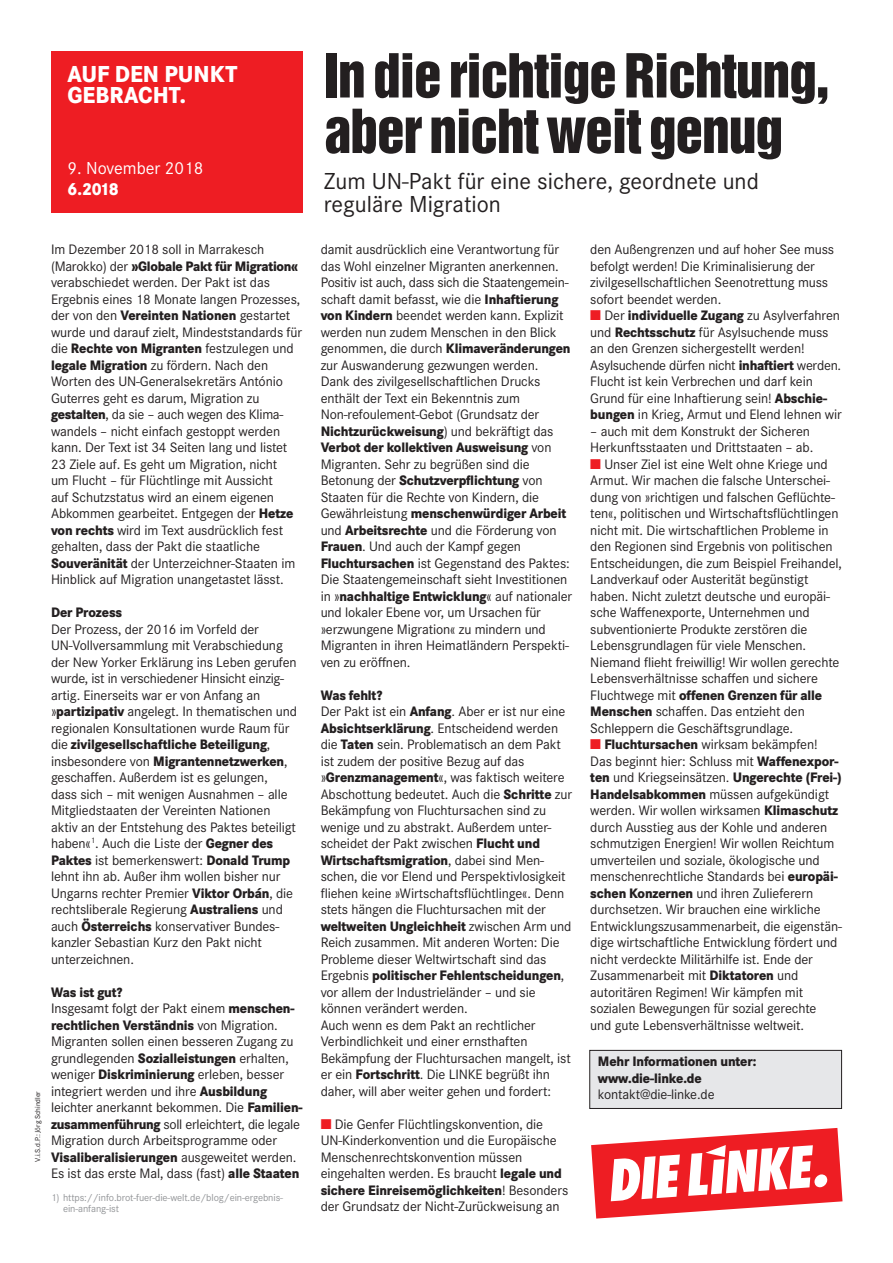
<style>
.page{position:relative;width:893px;height:1263px;background:#fff}
.page>*{position:absolute;margin:0;border:0;box-sizing:border-box;transform-origin:0 0}
.t1{font:55.5px/55.5px "Helvetica Inserat LT";letter-spacing:-.02em;color:#231f20}
.t2{font:24px/22.5px "Corporate S";color:#231f20}
.t3{font:800 24px/21px "Corporate S";color:#fff;scale:.9 1}
.t4{font:18px "Corporate S";color:#fff}
.t5{font:800 18px "Corporate S";color:#fff;scale:.9 1}
.t6{font:14.25px/16.5px "Corporate S";letter-spacing:-.01em;color:#231f20}
.t7{font:800 14.25px/16.5px "Corporate S";letter-spacing:-.01em;color:#231f20;scale:.9 1}
.t8{font:10.5px/10.5px "Corporate S";letter-spacing:-.01em;color:#939598}
.t9{font:7.5px "Corporate S";letter-spacing:-.01em;color:#231f20}
.s1{font-weight:800}
.s2{color:#ee1d23}
</style>
<div class="page">
<div style="left:51px;top:51px;width:252px;height:162px;background:#ee1d23"></div>
<div style="left:590px;top:1050px;width:252px;height:58px;background:#e6e7e9"></div>
<div style="left:589px;top:1050px;width:253px;height:59px;border:1px solid #231f20"></div>
<svg style="left:591px;top:1128px;width:251px;height:90px"></svg>
<h2 class="t3" style="left:68px;top:64px;width:190px">AUF DEN PUNKT<br>GEBRACHT.</h2>
<p class="t4" style="left:68px;top:158px;width:137px">9. November 2018</p>
<p class="t5" style="left:68px;top:178px;width:58px">6.2018</p>
<p class="t9" style="left:33px;top:1161px;width:72px;rotate:-90deg">V.i.S.d.P.: Jörg Schindler</p>
<p class="t6" style="left:51px;top:241px;width:253px">Im Dezember 2018 soll in Marrakesch (Marokko) der <span class="s1">»Globale Pakt für Migration« </span>verabschiedet werden. Der Pakt ist das Ergebnis eines 18 Monate langen Prozesses, der von den <span class="s1">Vereinten Nationen</span> gestartet wurde und darauf zielt, Mindeststandards für die <span class="s1">Rechte von Migranten</span> festzulegen und <span class="s1">legale Migration</span> zu fördern. Nach den Worten des UN-Generalsekretärs António Guterres geht es darum, Migration zu <span class="s1">gestalten</span>, da sie – auch wegen des Klima&shy;wandels – nicht einfach gestoppt werden kann. Der Text ist 34 Seiten lang und listet 23 Ziele auf. Es geht um Migration, nicht<br>um Flucht – für Flüchtlinge mit Aussicht<br>auf Schutzstatus wird an einem eigenen Abkommen gearbeitet. Entgegen der <span class="s1">Hetze von rechts</span> wird im Text ausdrücklich fest gehalten, dass der Pakt die staatliche <span class="s1">Souveränität</span> der Unterzeichner-Staaten im Hinblick auf Migration unangetastet lässt.</p>
<p class="t7" style="left:51px;top:604px;width:80px">Der Prozess</p>
<p class="t6" style="left:51px;top:621px;width:247px">Der Prozess, der 2016 im Vorfeld der UN-Vollversammlung mit Verabschiedung der New Yorker Erklärung ins Leben gerufen wurde, ist in verschiedener Hinsicht einzig&shy;artig. Einerseits war er von Anfang an »<span class="s1">partizipativ</span> angelegt. In thematischen und regionalen Konsultationen wurde Raum für die <span class="s1">zivilgesellschaftliche Beteiligung</span>, insbesondere von <span class="s1">Migrantennetzwerken</span>, geschaffen. Außerdem ist es gelungen, dass sich – mit wenigen Ausnahmen – alle Mitgliedstaaten der Vereinten Nationen aktiv an der Entstehung des Paktes beteiligt haben«<sup>1</sup>. Auch die Liste der <span class="s1">Gegner des Paktes</span> ist bemerkenswert: <span class="s1">Donald Trump </span>lehnt ihn ab. Außer ihm wollen bisher nur Ungarns rechter Premier <span class="s1">Viktor Orbán</span>, die rechtsliberale Regierung <span class="s1">Australiens</span> und auch <span class="s1">Österreichs</span> konservativer Bundes&shy;kanzler Sebastian Kurz den Pakt nicht unterzeichnen.</p>
<p class="t6" style="left:51px;top:984px;width:253px"><span class="s1">Was ist gut?<br></span>Insgesamt folgt der Pakt einem <span class="s1">menschen&shy;rechtlichen Verständnis</span> von Migration.<br>Migranten sollen einen besseren Zugang zu grundlegenden <span class="s1">Sozialleistungen</span> erhalten, weniger <span class="s1">Diskriminierung</span> erleben, besser integriert werden und ihre <span class="s1">Ausbildung </span>leichter anerkannt bekommen. Die <span class="s1">Familien&shy;zusammenführung</span> soll erleichtert, die legale Migration durch Arbeitsprogramme oder <span class="s1">Visaliberalisierungen</span> ausgeweitet werden.<br>Es ist das erste Mal, dass (fast) <span class="s1">alle Staaten</span></p>
<p class="t8" style="left:63px;top:1192px;width:222px;text-indent:-12px">1) https://info.brot-fuer-die-welt.de/blog/ein-ergebnis&shy;ein-anfang-ist</p>
<h1 class="t1" style="left:324px;top:49px;width:507px">In die richtige Richtung, aber nicht weit genug</h1>
<h2 class="t2" style="left:324px;top:170px;width:437px">Zum UN-Pakt für eine sichere, geordnete und reguläre Migration</h2>
<p class="t6" style="left:321px;top:241px;width:253px">damit ausdrücklich eine Verantwortung für das Wohl einzelner Migranten anerkennen.<br>Positiv ist auch, dass sich die Staatengemein&shy;schaft damit befasst, wie die <span class="s1">Inhaftierung von Kindern</span> beendet werden kann. Explizit werden nun zudem Menschen in den Blick genommen, die durch <span class="s1">Klimaveränderungen </span>zur Auswanderung gezwungen werden.<br>Dank des zivilgesellschaftlichen Drucks enthält der Text ein Bekenntnis zum Non-refoulement-Gebot (Grundsatz der <span class="s1">Nichtzurückweisung</span>) und bekräftigt das <span class="s1">Verbot der kollektiven Ausweisung</span> von Migranten. Sehr zu begrüßen sind die Betonung der <span class="s1">Schutzverpflichtung</span> von Staaten für die Rechte von Kindern, die Gewährleistung <span class="s1">menschenwürdiger Arbeit </span>und <span class="s1">Arbeitsrechte</span> und die Förderung von <span class="s1">Frauen</span>. Und auch der Kampf gegen <span class="s1">Fluchtursachen</span> ist Gegenstand des Paktes:<br>Die Staatengemeinschaft sieht Investitionen in »<span class="s1">nachhaltige Entwicklung</span>« auf nationaler und lokaler Ebene vor, um Ursachen für »erzwungene Migration« zu mindern und Migranten in ihren Heimatländern Perspekti&shy;ven zu eröffnen.</p>
<p class="t6" style="left:321px;top:687px;width:253px"><span class="s1">Was fehlt?<br></span>Der Pakt ist ein <span class="s1">Anfang</span>. Aber er ist nur eine <span class="s1">Absichtserklärung</span>. Entscheidend werden die <span class="s1">Taten</span> sein. Problematisch an dem Pakt ist zudem der positive Bezug auf das »<span class="s1">Grenzmanagement</span>«, was faktisch weitere Abschottung bedeutet. Auch die <span class="s1">Schritte</span> zur Bekämpfung von Fluchtursachen sind zu wenige und zu abstrakt. Außerdem unter&shy;scheidet der Pakt zwischen <span class="s1">Flucht und Wirtschaftsmigration</span>, dabei sind Men&shy;schen, die vor Elend und Perspektivlosigkeit fliehen keine »Wirtschaftsflüchtlinge«. Denn stets hängen die Fluchtursachen mit der <span class="s1">weltweiten Ungleichheit</span> zwischen Arm und Reich zusammen. Mit anderen Worten: Die Probleme dieser Weltwirtschaft sind das Ergebnis <span class="s1">politischer Fehlentscheidungen</span>, vor allem der Industrieländer – und sie können verändert werden.<br>Auch wenn es dem Pakt an rechtlicher Verbindlichkeit und einer ernsthaften Bekämpfung der Fluchtursachen mangelt, ist er ein <span class="s1">Fortschritt</span>. Die LINKE begrüßt ihn daher, will aber weiter gehen und fordert:</p>
<p class="t6" style="left:321px;top:1116px;width:249px"><span class="s2">■</span> Die Genfer Flüchtlingskonvention, die UN-Kinderkonvention und die Europäische Menschenrechtskonvention müssen eingehalten werden. Es braucht <span class="s1">legale und sichere Einreisemöglichkeiten</span>! Besonders der Grundsatz der Nicht-Zurückweisung an</p>
<p class="t6" style="left:590px;top:241px;width:245px">den Außengrenzen und auf hoher See muss befolgt werden! Die Kriminalisierung der zivilgesellschaftlichen Seenotrettung muss sofort beendet werden.</p>
<p class="t6" style="left:590px;top:307px;width:253px"><span class="s2">■</span> Der <span class="s1">individuelle Zugang</span> zu Asylverfahren und <span class="s1">Rechtsschutz</span> für Asylsuchende muss an den Grenzen sichergestellt werden!<br>Asylsuchende dürfen nicht <span class="s1">inhaftiert</span> werden.<br>Flucht ist kein Verbrechen und darf kein Grund für eine Inhaftierung sein! <span class="s1">Abschie&shy;bungen</span> in Krieg, Armut und Elend lehnen wir</p>
<p class="t6" style="left:590px;top:423px;width:225px">– auch mit dem Konstrukt der Sicheren<br>Herkunftsstaaten und Drittstaaten – ab.</p>
<p class="t6" style="left:590px;top:456px;width:253px"><span class="s2">■</span> Unser Ziel ist eine Welt ohne Kriege und Armut. Wir machen die falsche Unterschei&shy;dung von »richtigen und falschen Geflüchte&shy;ten«, politischen und Wirtschaftsflüchtlingen nicht mit. Die wirtschaftlichen Probleme in den Regionen sind Ergebnis von politischen Entscheidungen, die zum Beispiel Freihandel, Landverkauf oder Austerität begünstigt haben. Nicht zuletzt deutsche und europäi&shy;sche Waffenexporte, Unternehmen und subventionierte Produkte zerstören die Lebensgrundlagen für viele Menschen.<br>Niemand flieht freiwillig! Wir wollen gerechte Lebensverhältnisse schaffen und sichere Fluchtwege mit <span class="s1">offenen Grenzen für alle Menschen</span> schaffen. Das entzieht den Schleppern die Geschäftsgrundlage.</p>
<p class="t6" style="left:590px;top:736px;width:253px"><span class="s2">■</span> <span class="s1">Fluchtursachen</span> wirksam bekämpfen!<br>Das beginnt hier: Schluss mit <span class="s1">Waffenexpor&shy;ten</span> und Kriegseinsätzen. <span class="s1">Ungerechte (Frei-)<br>Handelsabkommen</span> müssen aufgekündigt werden. Wir wollen wirksamen <span class="s1">Klimaschutz </span>durch Ausstieg aus der Kohle und anderen schmutzigen Energien! Wir wollen Reichtum umverteilen und soziale, ökologische und menschenrechtliche Standards bei <span class="s1">europäi&shy;schen Konzernen</span> und ihren Zulieferern durchsetzen. Wir brauchen eine wirkliche Entwicklungszusammenarbeit, die eigenstän&shy;dige wirtschaftliche Entwicklung fördert und nicht verdeckte Militärhilfe ist. Ende der Zusammenarbeit mit <span class="s1">Diktatoren</span> und autoritären Regimen! Wir kämpfen mit sozialen Bewegungen für sozial gerechte<br>und gute Lebensverhältnisse weltweit.</p>
<p class="t7" style="left:598px;top:1053px;width:178px">Mehr Informationen unter: www.die-linke.de</p>
<p class="t6" style="left:598px;top:1086px;width:118px">kontakt@die-linke.de</p>
</div>
